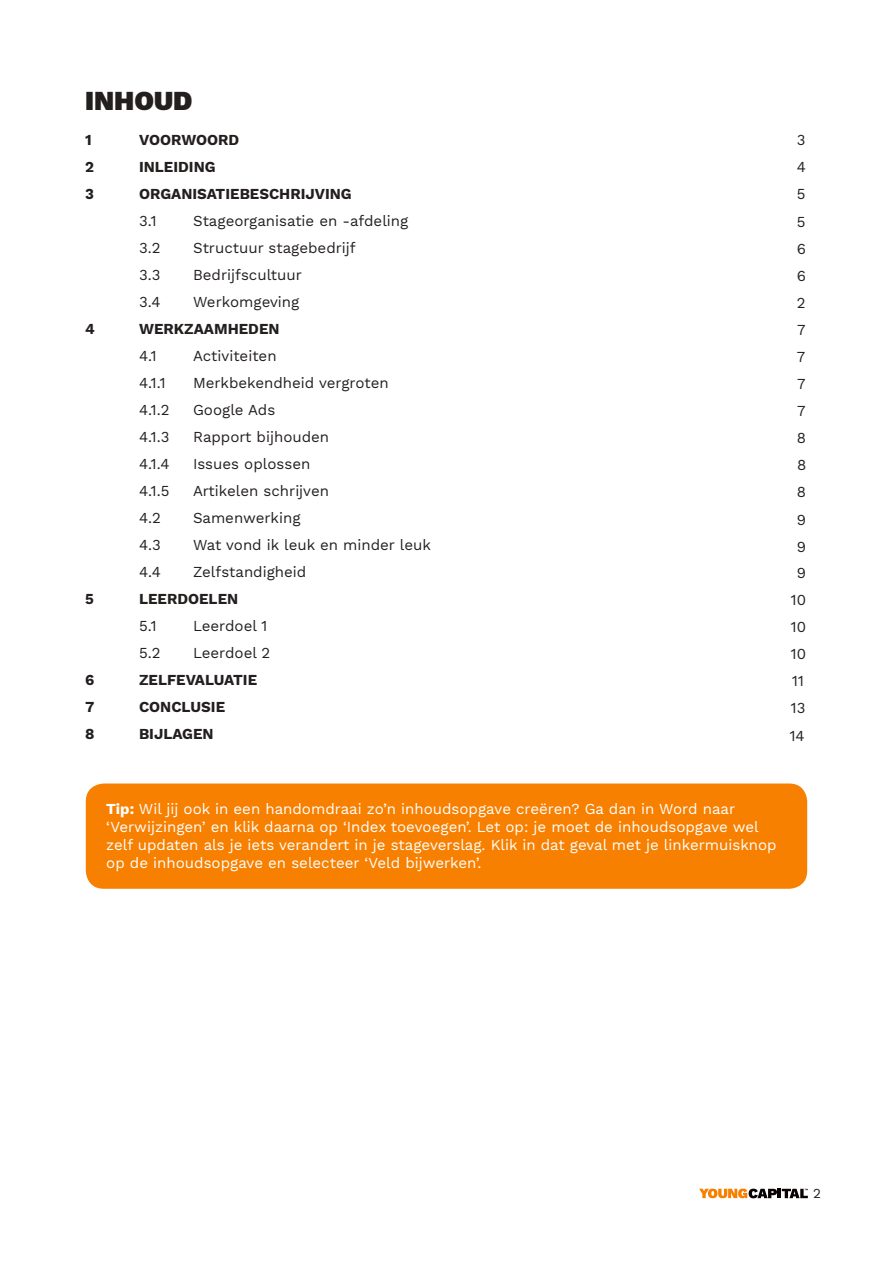
<style>
.page{position:relative;width:893px;height:1263px;background:#fff}
.page>*{position:absolute;margin:0;border:0;box-sizing:border-box;transform-origin:0 0}
.t1{font:900 27px "Work Sans";color:#241f1f}
.t2{font:15px/27px "Work Sans";color:#241f1f;text-align:center}
.t3{font:15px/18px "Work Sans";color:#fff}
.t4{font:700 15px "Work Sans";color:#241f1f}
.t5{font:13.5px "Work Sans";color:#241f1f}
.s1{font-weight:700}
</style>
<div class="page">
<svg style="left:699px;top:1188px;width:109px;height:10px"></svg>
<div style="left:86px;top:783px;width:721px;height:106px;background:#f78000;border-radius:18px"></div>
<h1 class="t1" style="left:85px;top:85px;width:109px">INHOUD</h1>
<p class="t4" style="left:85px;top:131px;width:8px">1</p>
<p class="t4" style="left:139px;top:131px;width:102px">VOORWOORD</p>
<p class="t4" style="left:85px;top:158px;width:10px">2</p>
<p class="t4" style="left:139px;top:158px;width:78px">INLEIDING</p>
<p class="t4" style="left:85px;top:185px;width:10px">3</p>
<p class="t4" style="left:139px;top:185px;width:214px">ORGANISATIEBESCHRIJVING</p>
<p class="t2" style="left:139px;top:208px;width:19px">3.1</p>
<p class="t2" style="left:193px;top:208px;width:217px">Stageorganisatie en -afdeling</p>
<p class="t2" style="left:139px;top:235px;width:23px">3.2</p>
<p class="t2" style="left:193px;top:235px;width:164px">Structuur stagebedrijf</p>
<p class="t2" style="left:139px;top:262px;width:23px">3.3</p>
<p class="t2" style="left:193px;top:262px;width:110px">Bedrijfscultuur</p>
<p class="t2" style="left:139px;top:289px;width:23px">3.4</p>
<p class="t2" style="left:193px;top:289px;width:108px">Werkomgeving</p>
<p class="t4" style="left:85px;top:320px;width:11px">4</p>
<p class="t4" style="left:139px;top:320px;width:142px">WERKZAAMHEDEN</p>
<p class="t2" style="left:139px;top:343px;width:19px">4.1</p>
<p class="t2" style="left:193px;top:343px;width:85px">Activiteiten</p>
<p class="t2" style="left:139px;top:370px;width:28px">4.1.1</p>
<p class="t2" style="left:193px;top:370px;width:197px">Merkbekendheid vergroten</p>
<p class="t2" style="left:139px;top:397px;width:32px">4.1.2</p>
<p class="t2" style="left:193px;top:397px;width:84px">Google Ads</p>
<p class="t2" style="left:139px;top:424px;width:32px">4.1.3</p>
<p class="t2" style="left:193px;top:424px;width:138px">Rapport bijhouden</p>
<p class="t2" style="left:139px;top:451px;width:32px">4.1.4</p>
<p class="t2" style="left:193px;top:451px;width:119px">Issues oplossen</p>
<p class="t2" style="left:139px;top:478px;width:32px">4.1.5</p>
<p class="t2" style="left:193px;top:478px;width:138px">Artikelen schrijven</p>
<p class="t2" style="left:139px;top:505px;width:23px">4.2</p>
<p class="t2" style="left:193px;top:505px;width:109px">Samenwerking</p>
<p class="t2" style="left:139px;top:532px;width:23px">4.3</p>
<p class="t2" style="left:193px;top:532px;width:239px">Wat vond ik leuk en minder leuk</p>
<p class="t2" style="left:139px;top:559px;width:24px">4.4</p>
<p class="t2" style="left:193px;top:559px;width:115px">Zelfstandigheid</p>
<p class="t4" style="left:85px;top:590px;width:10px">5</p>
<p class="t4" style="left:139px;top:590px;width:101px">LEERDOELEN</p>
<p class="t2" style="left:139px;top:613px;width:19px">5.1</p>
<p class="t2" style="left:193px;top:613px;width:76px">Leerdoel 1</p>
<p class="t2" style="left:139px;top:640px;width:23px">5.2</p>
<p class="t2" style="left:193px;top:640px;width:79px">Leerdoel 2</p>
<p class="t4" style="left:85px;top:671px;width:11px">6</p>
<p class="t4" style="left:139px;top:671px;width:120px">ZELFEVALUATIE</p>
<p class="t4" style="left:85px;top:698px;width:11px">7</p>
<p class="t4" style="left:139px;top:698px;width:88px">CONCLUSIE</p>
<p class="t4" style="left:85px;top:725px;width:11px">8</p>
<p class="t4" style="left:139px;top:725px;width:76px">BIJLAGEN</p>
<p class="t2" style="left:789px;top:127px;width:18px">3<br>4<br>5<br>5<br>6<br>6<br>2<br>7<br>7<br>7<br>7<br>8<br>8<br>8<br>9<br>9<br>9<br>10<br>10<br>10<br>11<br>13<br>14</p>
<p class="t3" style="left:106px;top:801px;width:672px"><span class="s1">Tip:</span> Wil jij ook in een handomdraai zo’n inhoudsopgave creëren? Ga dan in Word naar ‘Verwijzingen’ en klik daarna op ‘Index toevoegen’. Let op: je moet de inhoudsopgave wel zelf updaten als je iets verandert in je stageverslag. Klik in dat geval met je linkermuisknop op de inhoudsopgave en selecteer ‘Veld bijwerken’.</p>
<p class="t5" style="left:813px;top:1186px;width:9px">2</p>
</div>
